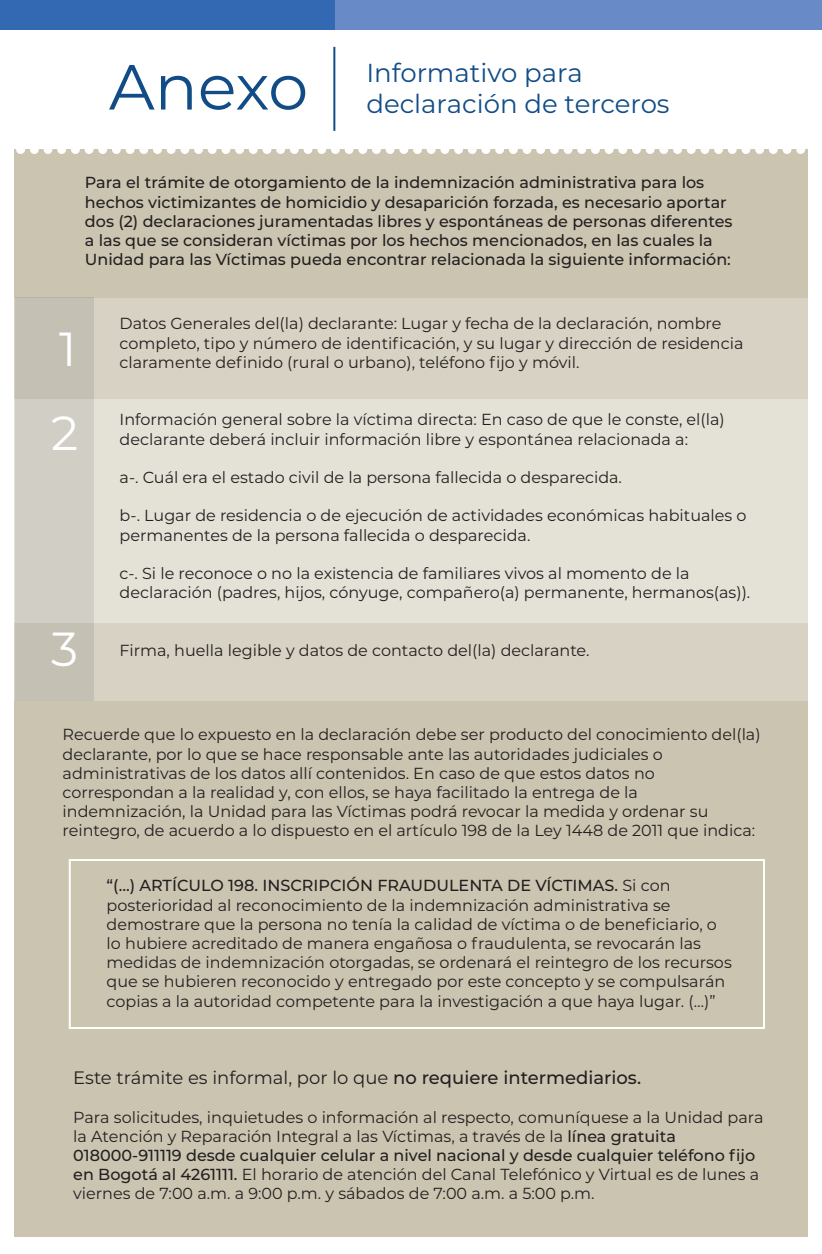
<style>
.page{position:relative;width:822px;height:1254px;background:#fff}
.page>*{position:absolute;margin:0;border:0;box-sizing:border-box;transform-origin:0 0}
.t1{font:63.6px "Montserrat";letter-spacing:-.01em;color:#114c87}
.t2{font:47.8px/84px "Montserrat";color:#fff}
.t3{font:26px/31.6px "Montserrat";color:#114c87}
.t4{font:18px "Montserrat";color:#231f20}
.t5{font:16px/19.2px "Montserrat";color:#231f20}
.t6{font:500 16px/19.2px "Montserrat";color:#231f20}
.s1{font-weight:500}
</style>
<div class="page">
<div style="left:14px;top:150px;width:794px;height:1087px;background:#cac4b0"></div>
<div style="left:10px;top:298px;width:799px;height:403px;background:#d7d2c3"></div>
<div style="left:14px;top:399px;width:794px;height:224px;background:#e4e1d7"></div>
<div style="left:15px;top:298px;width:79px;height:403px;background:linear-gradient(to right,#cbc8bd,#cbc8bd)"></div>
<svg style="left:16px;top:149px;width:789px;height:5px"></svg>
<div style="left:0;top:0;width:336px;height:30px;background:#3369b3"></div>
<div style="left:335px;top:0;width:487px;height:30px;background:#688bc7"></div>
<hr style="left:333px;top:47px;width:2px;height:84px;background:#114c87">
<div style="left:69px;top:859px;width:696px;height:170px;border:2px solid #fff"></div>
<h1 class="t1" style="left:109px;top:43px;width:201px">Anexo</h1>
<h3 class="t3" style="left:366px;top:56px;width:305px">Informativo para declaración de terceros</h3>
<p class="t6" style="left:85px;top:172px;width:649px">Para el trámite de otorgamiento de la indemnización administrativa para los hechos victimizantes de homicidio y desaparición forzada, es necesario aportar dos (2) declaraciones juramentadas libres y espontáneas de personas diferentes a las que se consideran víctimas por los hechos mencionados, en las cuales la Unidad para las Víctimas pueda encontrar relacionada la siguiente información:</p>
<h2 class="t2" style="left:51px;top:305px;width:29px">1<br>2</h2>
<h2 class="t2" style="left:51px;top:605px;width:28px">3</h2>
<p class="t5" style="left:120px;top:314px;width:625px">Datos Generales del(la) declarante: Lugar y fecha de la declaración, nombre completo, tipo y número de identificación, y su lugar y dirección de residencia claramente definido (rural o urbano), teléfono fijo y móvil.</p>
<p class="t5" style="left:120px;top:410px;width:607px">Información general sobre la víctima directa: En caso de que le conste, el(la) declarante deberá incluir información libre y espontánea relacionada a:</p>
<p class="t5" style="left:120px;top:467px;width:504px">a-. Cuál era el estado civil de la persona fallecida o desparecida.</p>
<p class="t5" style="left:120px;top:506px;width:628px">b-. Lugar de residencia o de ejecución de actividades económicas habituales o permanentes de la persona fallecida o desparecida.</p>
<p class="t5" style="left:120px;top:563px;width:632px">c-. Si le reconoce o no la existencia de familiares vivos al momento de la declaración (padres, hijos, cónyuge, compañero(a) permanente, hermanos(as)).</p>
<p class="t5" style="left:120px;top:640px;width:471px">Firma, huella legible y datos de contacto del(la) declarante.</p>
<p class="t5" style="left:63px;top:725px;width:699px">Recuerde que lo expuesto en la declaración debe ser producto del conocimiento del(la) declarante, por lo que se hace responsable ante las autoridades judiciales o administrativas de los datos allí contenidos. En caso de que estos datos no correspondan a la realidad y, con ellos, se haya facilitado la entrega de la indemnización, la Unidad para las Víctimas podrá revocar la medida y ordenar su reintegro, de acuerdo a lo dispuesto en el artículo 198 de la Ley 1448 de 2011 que indica:</p>
<p class="t5" style="left:107px;top:876px;width:627px"><span class="s1">“(…) ARTÍCULO 198. INSCRIPCIÓN FRAUDULENTA DE VÍCTIMAS.</span> Si con posterioridad al reconocimiento de la indemnización administrativa se demostrare que la persona no tenía la calidad de víctima o de beneficiario, o lo hubiere acreditado de manera engañosa o fraudulenta, se revocarán las medidas de indemnización otorgadas, se ordenará el reintegro de los recursos que se hubieren reconocido y entregado por este concepto y se compulsarán copias a la autoridad competente para la investigación a que haya lugar. (…)”</p>
<p class="t4" style="left:73px;top:1065px;width:569px">Este trámite es informal, por lo que <span class="s1">no requiere intermediarios.</span></p>
<p class="t5" style="left:73px;top:1107px;width:692px">Para solicitudes, inquietudes o información al respecto, comuníquese a la Unidad para la Atención y Reparación Integral a las Víctimas, a través de la <span class="s1">línea gratuita 018000-911119 desde cualquier celular a nivel nacional y desde cualquier teléfono fijo en Bogotá al 4261111.</span> El horario de atención del Canal Telefónico y Virtual es de lunes a viernes de 7:00 a.m. a 9:00 p.m. y sábados de 7:00 a.m. a 5:00 p.m.</p>
</div>
